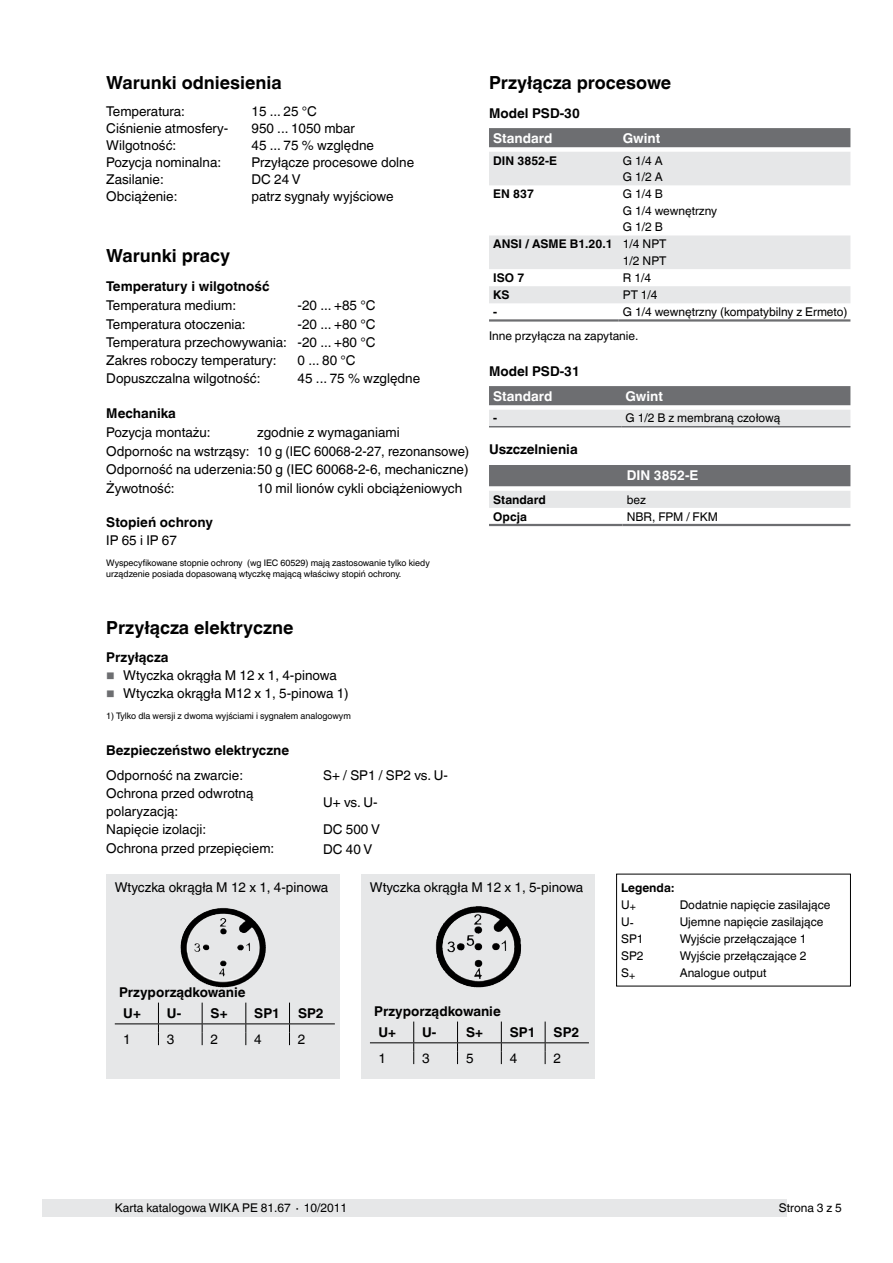
<style>
.page{position:relative;width:893px;height:1263px;background:#fff}
.page>*{position:absolute;margin:0;border:0;box-sizing:border-box;transform-origin:0 0}
.t1{font:700 18px "Helvetica World";color:#000}
.t2{font:13.5px/18.5px "Helvetica World";color:#000}
.t3{font:700 13.5px/20.5px "Helvetica World";color:#000}
.t4{font:700 13.5px "Helvetica World";color:#fff}
.t5{font:12px/16.5px "Helvetica World";color:#000}
.t6{font:700 12px/17.1px "Helvetica World";color:#000}
.t7{font:9px/10.5px "Helvetica World";color:#000}
.s1{font-weight:400}
</style>
<div class="page">
<div style="left:43px;top:1199px;width:744px;height:17px;background:#e6e7e8"></div>
<div style="left:489px;top:128px;width:361px;height:19px;background:#6d6e71"></div>
<svg style="left:489px;top:152px;width:361px;height:151px;fill:#e6e7e8"></svg>
<hr style="left:489px;top:319px;width:130px;height:3px;background:#6d6e71">
<hr style="left:619px;top:319px;width:231px;height:3px;background:#6d6e71">
<svg style="left:489px;top:386px;width:361px;height:40px;background:#aeafb1"></svg>
<hr style="left:489px;top:426px;width:132px;height:1px;background:#6d6e71">
<hr style="left:621px;top:426px;width:229px;height:1px;background:#6d6e71">
<svg style="left:489px;top:465px;width:361px;height:43px;background:#acadaf"></svg>
<hr style="left:489px;top:524px;width:133px;height:2px;background:#6d6e71">
<hr style="left:622px;top:524px;width:228px;height:2px;background:#6d6e71">
<div style="left:616px;top:874px;width:235px;height:112px;border:1px solid #000"></div>
<div style="left:106px;top:874px;width:234px;height:205px;background:#e6e7e8"></div>
<svg style="left:158px;top:1003px;width:1px;height:42px"></svg>
<svg style="left:202px;top:1003px;width:1px;height:42px"></svg>
<svg style="left:245px;top:1003px;width:1px;height:42px"></svg>
<hr style="left:115px;top:1023px;width:43px;height:1px;background:#000">
<hr style="left:158px;top:1023px;width:44px;height:1px;background:#000">
<hr style="left:202px;top:1023px;width:44px;height:1px;background:#000">
<hr style="left:246px;top:1023px;width:43px;height:1px;background:#000">
<hr style="left:289px;top:1023px;width:46px;height:1px;background:#000">
<svg style="left:289px;top:1003px;width:1px;height:42px"></svg>
<div style="left:361px;top:874px;width:234px;height:205px;background:#e6e7e8"></div>
<svg style="left:413px;top:1021px;width:1px;height:43px"></svg>
<svg style="left:457px;top:1021px;width:1px;height:43px"></svg>
<svg style="left:501px;top:1021px;width:1px;height:43px"></svg>
<hr style="left:370px;top:1042px;width:44px;height:1px;background:#000">
<hr style="left:414px;top:1042px;width:44px;height:1px;background:#000">
<hr style="left:458px;top:1042px;width:43px;height:1px;background:#000">
<hr style="left:501px;top:1042px;width:44px;height:1px;background:#000">
<hr style="left:545px;top:1042px;width:44px;height:1px;background:#000">
<svg style="left:545px;top:1021px;width:1px;height:43px"></svg>
<img style="left:180px;top:908px;width:40px;height:78px">
<img style="left:436px;top:906px;width:67px;height:81px">
<h1 class="t1" style="left:106px;top:73px;width:177px">Warunki odniesienia</h1>
<p class="t2" style="left:106px;top:102px;width:80px">Temperatura:</p>
<p class="t2" style="left:251px;top:102px;width:67px">15 ... 25 °C</p>
<p class="t2" style="left:106px;top:119px;width:124px">Ciśnienie atmosfery-</p>
<p class="t2" style="left:251px;top:119px;width:105px">950 ... 1050 mbar</p>
<p class="t2" style="left:106px;top:136px;width:72px">Wilgotność:</p>
<p class="t2" style="left:251px;top:136px;width:124px">45 ... 75 % względne</p>
<p class="t2" style="left:106px;top:153px;width:116px">Pozycja nominalna:</p>
<p class="t2" style="left:251px;top:153px;width:164px">Przyłącze procesowe dolne</p>
<p class="t2" style="left:106px;top:170px;width:59px">Zasilanie:</p>
<p class="t2" style="left:251px;top:170px;width:51px">DC 24 V</p>
<p class="t2" style="left:106px;top:187px;width:73px">Obciążenie:</p>
<p class="t2" style="left:251px;top:187px;width:144px">patrz sygnały wyjściowe</p>
<h1 class="t1" style="left:106px;top:245px;width:125px">Warunki pracy</h1>
<p class="t3" style="left:106px;top:276px;width:165px">Temperatury i wilgotność</p>
<p class="t2" style="left:106px;top:297px;width:131px">Temperatura medium:</p>
<p class="t2" style="left:298px;top:297px;width:79px">-20 ... +85 °C</p>
<p class="t2" style="left:106px;top:315px;width:141px">Temperatura otoczenia:</p>
<p class="t2" style="left:106px;top:315px;width:271px;text-align:justify;text-indent:191px">-20 ... +80 °C Temperatura przechowywania: -20 ... +80 °C Zakres roboczy temperatury:</p>
<p class="t2" style="left:298px;top:351px;width:60px">0 ... 80 °C</p>
<p class="t2" style="left:106px;top:369px;width:156px">Dopuszczalna wilgotność:</p>
<p class="t2" style="left:298px;top:369px;width:124px">45 ... 75 % względne</p>
<p class="t3" style="left:106px;top:403px;width:71px">Mechanika</p>
<p class="t2" style="left:106px;top:424px;width:106px">Pozycja montażu:</p>
<p class="t2" style="left:106px;top:424px;width:364px;text-indent:151px">zgodnie z wymaganiami Odpornośc na wstrząsy: 10 g (IEC 60068-2-27, rezonansowe)<br>Odporność na uderzenia:50 g (IEC 60068-2-6, mechaniczne)<br>Żywotność:</p>
<p class="t2" style="left:257px;top:479px;width:206px">10 mil lionów cykli obciążeniowych</p>
<p class="t3" style="left:106px;top:512px;width:108px">Stopień ochrony</p>
<p class="t2" style="left:106px;top:531px;width:72px">IP 65 i IP 67</p>
<p class="t7" style="left:106px;top:558px;width:325px">Wyspecyfikowane stopnie ochrony (wg IEC 60529) mają zastosowanie tylko kiedy urządzenie posiada dopasowaną wtyczkę mającą właściwy stopiń ochrony.</p>
<h1 class="t1" style="left:106px;top:617px;width:189px">Przyłącza elektryczne</h1>
<p class="t3" style="left:106px;top:647px;width:64px">Przyłącza</p>
<p class="t2" style="left:123px;top:667px;width:227px;line-height:18px">Wtyczka okrągła M 12 x 1, 4-pinowa<br>Wtyczka okrągła M12 x 1, 5-pinowa 1)</p>
<p class="t7" style="left:106px;top:711px;width:246px">1) Tylko dla wersji z dwoma wyjściami i sygnałem analogowym</p>
<p class="t3" style="left:106px;top:740px;width:184px">Bezpieczeństwo elektryczne</p>
<p class="t2" style="left:106px;top:766px;width:138px">Odporność na zwarcie:</p>
<p class="t2" style="left:323px;top:766px;width:126px">S+ / SP1 / SP2 vs. U-</p>
<p class="t2" style="left:106px;top:784px;width:149px;line-height:18px">Ochrona przed odwrotną polaryzacją:</p>
<p class="t2" style="left:323px;top:793px;width:56px">U+ vs. U-</p>
<p class="t2" style="left:106px;top:820px;width:101px">Napięcie izolacji:</p>
<p class="t2" style="left:323px;top:820px;width:58px">DC 500 V</p>
<p class="t2" style="left:106px;top:839px;width:170px">Ochrona przed przepięciem:</p>
<p class="t2" style="left:323px;top:840px;width:51px">DC 40 V</p>
<h1 class="t1" style="left:489px;top:72px;width:184px">Przyłącza procesowe</h1>
<p class="t3" style="left:489px;top:103px;width:92px">Model PSD-30</p>
<p class="t4" style="left:493px;top:130px;width:61px">Standard</p>
<p class="t4" style="left:623px;top:130px;width:39px">Gwint</p>
<p class="t6" style="left:493px;top:152px;width:65px">DIN 3852-E</p>
<p class="t5" style="left:623px;top:152px;width:41px">G 1/4 A<br>G 1/2 A</p>
<p class="t6" style="left:493px;top:186px;width:42px">EN 837</p>
<p class="t5" style="left:623px;top:186px;width:41px">G 1/4 B</p>
<p class="t5" style="left:623px;top:202px;width:96px">G 1/4 wewnętrzny</p>
<p class="t5" style="left:623px;top:219px;width:41px">G 1/2 B</p>
<p class="t6" style="left:493px;top:236px;width:175px">ANSI / ASME B1.20.1 <span class="s1">1/4 NPT</span></p>
<p class="t5" style="left:623px;top:252px;width:45px">1/2 NPT</p>
<p class="t6" style="left:493px;top:269px;width:33px">ISO 7</p>
<p class="t5" style="left:623px;top:270px;width:30px">R 1/4</p>
<p class="t6" style="left:493px;top:286px;width:18px">KS</p>
<p class="t5" style="left:623px;top:287px;width:36px">PT 1/4</p>
<p class="t6" style="left:493px;top:303px;width:5px">-</p>
<p class="t5" style="left:489px;top:300px;width:360px;line-height:23.4px;text-indent:134px">G 1/4 wewnętrzny (kompatybilny z Ermeto)<br>Inne przyłącza na zapytanie.</p>
<p class="t3" style="left:489px;top:361px;width:92px">Model PSD-31</p>
<p class="t4" style="left:493px;top:388px;width:61px">Standard</p>
<p class="t4" style="left:626px;top:388px;width:39px">Gwint</p>
<p class="t6" style="left:493px;top:409px;width:5px">-</p>
<p class="t5" style="left:626px;top:410px;width:156px">G 1/2 B z membraną czołową</p>
<p class="t3" style="left:489px;top:440px;width:90px">Uszczelnienia</p>
<p class="t4" style="left:627px;top:468px;width:73px">DIN 3852-E</p>
<p class="t6" style="left:493px;top:491px;width:54px">Standard</p>
<p class="t5" style="left:627px;top:491px;width:21px">bez</p>
<p class="t6" style="left:493px;top:508px;width:35px">Opcja</p>
<p class="t5" style="left:627px;top:508px;width:93px">NBR, FPM / FKM</p>
<p class="t2" style="left:115px;top:878px;width:215px">Wtyczka okrągła M 12 x 1, 4-pinowa</p>
<p class="t3" style="left:123px;top:982px;width:124px;text-indent:-4px">Przyporządkowanie<br>U+</p>
<p class="t3" style="left:167px;top:1003px;width:16px">U-</p>
<p class="t3" style="left:211px;top:1003px;width:18px">S+</p>
<p class="t3" style="left:254px;top:1003px;width:27px">SP1</p>
<p class="t3" style="left:298px;top:1003px;width:27px">SP2</p>
<p class="t2" style="left:123px;top:1030px;width:9px">1</p>
<p class="t2" style="left:167px;top:1030px;width:9px">3</p>
<p class="t2" style="left:211px;top:1030px;width:9px">2</p>
<p class="t2" style="left:254px;top:1030px;width:9px">4</p>
<p class="t2" style="left:298px;top:1030px;width:9px">2</p>
<p class="t2" style="left:370px;top:878px;width:215px">Wtyczka okrągła M 12 x 1, 5-pinowa</p>
<p class="t3" style="left:378px;top:1001px;width:124px;line-height:21px;text-indent:-4px">Przyporządkowanie<br>U+</p>
<p class="t3" style="left:422px;top:1022px;width:16px">U-</p>
<p class="t3" style="left:466px;top:1022px;width:18px">S+</p>
<p class="t3" style="left:510px;top:1022px;width:27px">SP1</p>
<p class="t3" style="left:554px;top:1022px;width:27px">SP2</p>
<p class="t2" style="left:378px;top:1049px;width:9px">1</p>
<p class="t2" style="left:422px;top:1049px;width:9px">3</p>
<p class="t2" style="left:466px;top:1049px;width:9px">5</p>
<p class="t2" style="left:510px;top:1049px;width:9px">4</p>
<p class="t2" style="left:554px;top:1049px;width:9px">2</p>
<p class="t6" style="left:621px;top:879px;width:55px">Legenda:<br><span class="s1">U</span><sub>+</sub></p>
<p class="t5" style="left:680px;top:896px;width:152px">Dodatnie napięcie zasilające</p>
<p class="t5" style="left:621px;top:914px;width:14px">U-</p>
<p class="t5" style="left:680px;top:913px;width:145px">Ujemne napięcie zasilające</p>
<p class="t5" style="left:621px;top:930px;width:24px">SP1</p>
<p class="t5" style="left:680px;top:930px;width:128px">Wyjście przełączające 1</p>
<p class="t5" style="left:621px;top:948px;width:24px">SP2</p>
<p class="t5" style="left:680px;top:948px;width:128px">Wyjście przełączające 2</p>
<p class="t5" style="left:621px;top:965px;width:16px">S<sub>+</sub></p>
<p class="t5" style="left:680px;top:965px;width:88px">Analogue output</p>
<p class="t5" style="left:115px;top:1199px;width:234px">Karta katalogowa WIKA PE 81.67 ∙ 10/2011</p>
<p class="t5" style="left:779px;top:1199px;width:65px">Strona 3 z 5</p>
</div>
